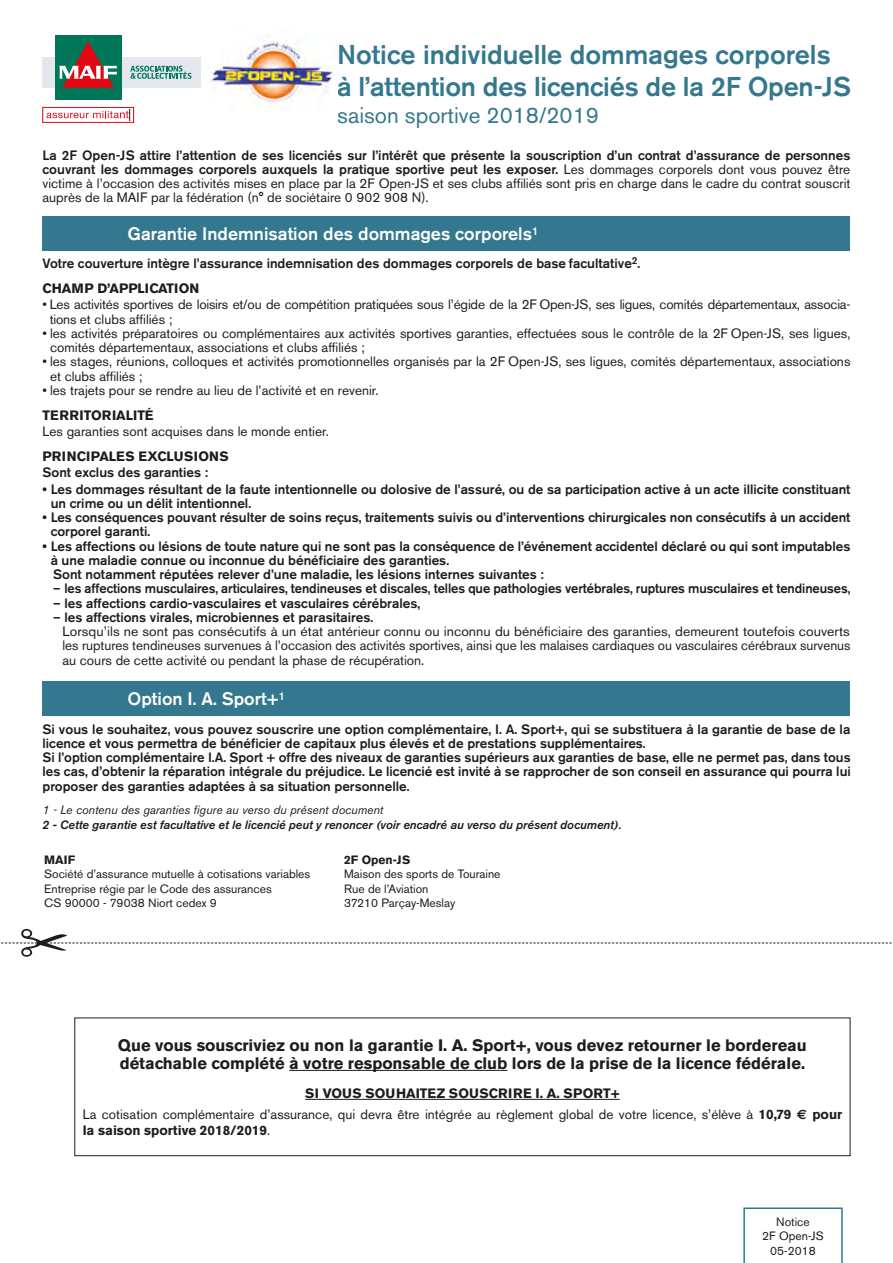
<style>
.page{position:relative;width:893px;height:1263px;background:#fff}
.page>*{position:absolute;margin:0;border:0;box-sizing:border-box;transform-origin:0 0}
.t1{font:500 27px/32.4px "Akzidenz Grotesk BE";color:#33788e}
.t2{font:22.5px "Akzidenz Grotesk BE";color:#33788e}
.t3{font:500 18px "Akzidenz Grotesk BE";color:#fff}
.t4{font:700 16.5px/18px "Akzidenz Grotesk BE";color:#1d1d1b}
.t5{font:13.5px/14.2px "Akzidenz Grotesk BE";color:#1d1d1b}
.t6{font:500 13.5px/14.2px "Akzidenz Grotesk BE";color:#1d1d1b}
.t7{font:500 13.5px "Akzidenz Grotesk BE";color:#1d1d1b;scale:.96 1}
.t8{font:700 13.5px "Akzidenz Grotesk BE";color:#1d1d1b}
.t9{font:700 13.5px "Akzidenz Grotesk BE";letter-spacing:.02em;color:#1d1d1b}
.t10{font:12px/14.4px "Akzidenz Grotesk BE";color:#1d1d1b}
.t11{font:italic 500 12px "Akzidenz Grotesk BE";color:#1d1d1b}
.t12{font:italic 12px "Akzidenz Grotesk BE";color:#1d1d1b}
.t13{font:700 12px "Akzidenz Grotesk BE";color:#1d1d1b}
.s1{font-weight:500}
.s2{font-weight:700}
.s3{font-family:"Euro Sans";font-weight:700}
.s4{font-weight:400}
</style>
<div class="page">
<div style="left:43px;top:217px;width:807px;height:34px;background:#33788e"></div>
<div style="left:43px;top:681px;width:807px;height:34px;background:#33788e"></div>
<hr style="left:289px;top:1070px;width:218px;height:1px;background:#1d1d1b">
<hr style="left:305px;top:1099px;width:315px;height:1px;background:#1d1d1b">
<div style="left:74px;top:1017px;width:776px;height:139px;border:1px solid #1d1d1b"></div>
<svg style="left:1px;top:929px;width:891px;height:28px"></svg>
<img style="left:210px;top:40px;width:123px;height:65px">
<svg style="left:743px;top:1207px;width:100px;height:56px"></svg>
<div style="left:43px;top:57px;width:158px;height:31px;background:#e4e8ed"></div>
<svg style="left:130px;top:66px;width:61px;height:13px"></svg>
<svg style="left:43px;top:107px;width:91px;height:16px"></svg>
<svg style="left:47px;top:109px;width:83px;height:12px"></svg>
<div style="left:55px;top:36px;width:66px;height:64px;background:#007759"></div>
<svg style="left:59px;top:41px;width:58px;height:47px"></svg>
<h1 class="t1" style="left:337px;top:38px;width:516px">Notice individuelle dommages corporels à l’attention des licenciés de la 2F Open-JS</h1>
<h2 class="t2" style="left:337px;top:102px;width:263px">saison sportive 2018/2019</h2>
<p class="t5" style="left:43px;top:148px;width:809px;text-align:justify"><span class="s1">La 2F Open-JS attire l’attention de ses licenciés sur l’intérêt que présente la souscription d’un contrat d’assurance de personnes couvrant les dommages corporels auxquels la pratique sportive peut les exposer.</span> Les dommages corporels dont vous pouvez être victime à l’occasion des activités mises en place par la 2F Open-JS et ses clubs affiliés sont pris en charge dans le cadre du contrat souscrit auprès de la MAIF par la fédération (n° de sociétaire 0 902 908 N).</p>
<h3 class="t3" style="left:128px;top:223px;width:412px">Garantie Indemnisation des dommages corporels<sup>1</sup></h3>
<p class="t6" style="left:43px;top:251px;width:599px;line-height:24.9px">Votre couverture intègre l’assurance indemnisation des dommages corporels de base facultative<sup>2</sup>.<br><span class="s2">CHAMP D’APPLICATION</span></p>
<p class="t5" style="left:50px;top:297px;width:802px;text-indent:-7px">• Les activités sportives de loisirs et/ou de compétition pratiquées sous l’égide de la 2F Open-JS, ses ligues, comités départementaux, associa&shy;tions et clubs affiliés ;</p>
<p class="t5" style="left:50px;top:326px;width:802px;text-indent:-8px">• les activités préparatoires ou complémentaires aux activités sportives garanties, effectuées sous le contrôle de la 2F Open-JS, ses ligues, comités départementaux, associations et clubs affiliés ;</p>
<p class="t5" style="left:50px;top:354px;width:802px;text-indent:-8px">• les stages, réunions, colloques et activités promotionnelles organisés par la 2F Open-JS, ses ligues, comités départementaux, associations et clubs affiliés ;</p>
<p class="t5" style="left:43px;top:383px;width:338px">• les trajets pour se rendre au lieu de l’activité et en revenir.</p>
<p class="t8" style="left:43px;top:407px;width:113px">TERRITORIALITÉ</p>
<p class="t5" style="left:43px;top:424px;width:288px">Les garanties sont acquises dans le monde entier.</p>
<p class="t9" style="left:43px;top:448px;width:188px">PRINCIPALES EXCLUSIONS</p>
<p class="t6" style="left:43px;top:465px;width:167px">Sont exclus des garanties :</p>
<p class="t6" style="left:51px;top:482px;width:801px;text-indent:-8px">• Les dommages résultant de la faute intentionnelle ou dolosive de l’assuré, ou de sa participation active à un acte illicite constituant un crime ou un délit intentionnel.</p>
<p class="t6" style="left:51px;top:510px;width:801px;text-indent:-8px">• Les conséquences pouvant résulter de soins reçus, traitements suivis ou d’interventions chirurgicales non consécutifs à un accident corporel garanti.</p>
<p class="t6" style="left:51px;top:539px;width:801px;text-indent:-8px">• Les affections ou lésions de toute nature qui ne sont pas la conséquence de l’événement accidentel déclaré ou qui sont imputables à une maladie connue ou inconnue du bénéficiaire des garanties.<br>Sont notamment réputées relever d’une maladie, les lésions internes suivantes :</p>
<p class="t7" style="left:53px;top:580px;width:832px">– les affections musculaires, articulaires, tendineuses et discales, telles que pathologies vertébrales, ruptures musculaires et tendineuses,</p>
<p class="t6" style="left:53px;top:596px;width:369px">– les affections cardio-vasculaires et vasculaires cérébrales,</p>
<p class="t6" style="left:53px;top:610px;width:322px">– les affections virales, microbiennes et parasitaires.</p>
<p class="t5" style="left:63px;top:624px;width:790px;text-align:justify">Lorsqu’ils ne sont pas consécutifs à un état antérieur connu ou inconnu du bénéficiaire des garanties, demeurent toutefois couverts les ruptures tendineuses survenues à l’occasion des activités sportives, ainsi que les malaises cardiaques ou vasculaires cérébraux survenus au cours de cette activité ou pendant la phase de récupération.</p>
<h3 class="t3" style="left:128px;top:687px;width:159px">Option I. A. Sport+<sup>1</sup></h3>
<p class="t6" style="left:43px;top:722px;width:810px">Si vous le souhaitez, vous pouvez souscrire une option complémentaire, I. A. Sport+, qui se substituera à la garantie de base de la licence et vous permettra de bénéficier de capitaux plus élevés et de prestations supplémentaires.<br>Si l’option complémentaire I.A. Sport + offre des niveaux de garanties supérieurs aux garanties de base, elle ne permet pas, dans tous les cas, d’obtenir la réparation intégrale du préjudice. Le licencié est invité à se rapprocher de son conseil en assurance qui pourra lui proposer des garanties adaptées à sa situation personnelle.</p>
<p class="t12" style="left:43px;top:803px;width:342px">1 - Le contenu des garanties figure au verso du présent document</p>
<p class="t11" style="left:43px;top:818px;width:581px">2 - Cette garantie est facultative et le licencié peut y renoncer (voir encadré au verso du présent document).</p>
<p class="t13" style="left:44px;top:853px;width:33px">MAIF</p>
<p class="t10" style="left:44px;top:867px;width:268px">Société d’assurance mutuelle à cotisations variables<br>Entreprise régie par le Code des assurances<br>CS 90000 - 79038 Niort cedex 9</p>
<p class="t13" style="left:344px;top:853px;width:68px">2F Open-JS</p>
<p class="t10" style="left:344px;top:867px;width:158px">Maison des sports de Touraine<br>Rue de l’Aviation<br>37210 Parçay-Meslay</p>
<p class="t4" style="left:118px;top:1036px;width:690px">Que vous souscriviez ou non la garantie I. A. Sport+, vous devez retourner le bordereau détachable complété à votre responsable de club lors de la prise de la licence fédérale.</p>
<p class="t5" style="left:83px;top:1083px;width:761px;line-height:20.7px;text-align:center"><span class="s2">SI VOUS SOUHAITEZ SOUSCRIRE I. A. SPORT+<br></span>La cotisation complémentaire d’assurance, qui devra être intégrée au règlement global de votre licence, s’élève à <span class="s2">10,79</span> <span class="s3">e</span> <span class="s2">pour</span></p>
<p class="t8" style="left:83px;top:1123px;width:189px">la saison sportive 2018/2019<span class="s4">.</span></p>
<p class="t10" style="left:762px;top:1214px;width:63px;text-align:center">Notice<br>2F Open-JS<br>05-2018</p>
</div>
